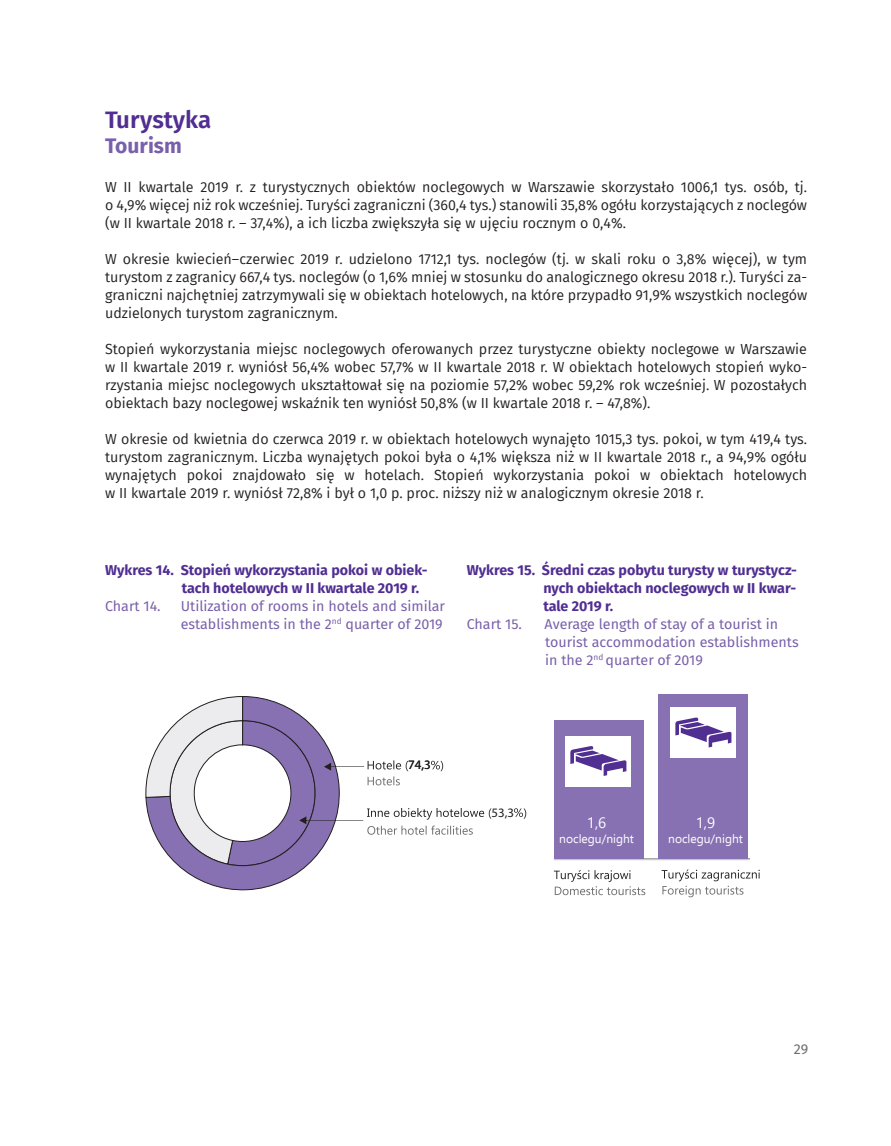
<style>
.page{position:relative;width:891px;height:1146px;background:#fff}
.page>*{position:absolute;margin:0;border:0;box-sizing:border-box;transform-origin:0 0}
.t1{font:600 24px "Fira Sans";color:#502e92}
.t2{font:700 21px "Fira Sans";color:#7960aa}
.t3{font:15px "Ebrima";color:#fff}
.t4{font:14.25px/18px "Fira Sans";color:#231f20;text-align:justify}
.t5{font:14.25px/18px "Fira Sans";color:#7960aa}
.t6{font:700 14.25px/18px "Fira Sans";color:#502e92;text-align:justify}
.t7{font:14.25px "Fira Sans";color:#6c6d70}
.t8{font:12.9px "Myriad";color:#231f20}
.t9{font:12px "Ebrima";color:#fff}
</style>
<div class="page">
<div style="left:554px;top:858px;width:195px;height:2px;border:1px solid #d1d3d2"></div>
<svg style="left:554px;top:870px;width:91px;height:25px"></svg>
<svg style="left:661px;top:869px;width:98px;height:28px"></svg>
<div style="left:554px;top:721px;width:89px;height:138px;background:#8771b3"></div>
<div style="left:565px;top:736px;width:66px;height:50px;background:#fff"></div>
<svg style="left:570px;top:746px;width:56px;height:30px"></svg>
<div style="left:658px;top:694px;width:90px;height:165px;background:#8771b3"></div>
<div style="left:670px;top:707px;width:66px;height:50px;background:#fff"></div>
<svg style="left:675px;top:717px;width:56px;height:30px"></svg>
<svg style="left:145px;top:696px;width:381px;height:195px"></svg>
<h1 class="t1" style="left:105px;top:99px;width:108px">Turystyka</h1>
<h2 class="t2" style="left:105px;top:128px;width:78px">Tourism</h2>
<p class="t4" style="left:105px;top:177px;width:703px">W II kwartale 2019 r. z turystycznych obiektów noclegowych w Warszawie skorzystało 1006,1 tys. osób, tj. o 4,9% więcej niż rok wcześniej. Turyści zagraniczni (360,4 tys.) stanowili 35,8% ogółu korzystających z noclegów (w II kwartale 2018 r. – 37,4%), a ich liczba zwiększyła się w ujęciu rocznym o 0,4%.</p>
<p class="t4" style="left:105px;top:249px;width:703px">W okresie kwiecień–czerwiec 2019 r. udzielono 1712,1 tys. noclegów (tj. w skali roku o 3,8% więcej), w tym turystom z zagranicy 667,4 tys. noclegów (o 1,6% mniej w stosunku do analogicznego okresu 2018 r.). Turyści za&shy;graniczni najchętniej zatrzymywali się w obiektach hotelowych, na które przypadło 91,9% wszystkich noclegów udzielonych turystom zagranicznym.</p>
<p class="t4" style="left:105px;top:339px;width:703px">Stopień wykorzystania miejsc noclegowych oferowanych przez turystyczne obiekty noclegowe w Warszawie w II kwartale 2019 r. wyniósł 56,4% wobec 57,7% w II kwartale 2018 r. W obiektach hotelowych stopień wyko&shy;rzystania miejsc noclegowych ukształtował się na poziomie 57,2% wobec 59,2% rok wcześniej. W pozostałych obiektach bazy noclegowej wskaźnik ten wyniósł 50,8% (w II kwartale 2018 r. – 47,8%).</p>
<p class="t4" style="left:105px;top:429px;width:703px">W okresie od kwietnia do czerwca 2019 r. w obiektach hotelowych wynajęto 1015,3 tys. pokoi, w tym 419,4 tys. turystom zagranicznym. Liczba wynajętych pokoi była o 4,1% większa niż w II kwartale 2018 r., a 94,9% ogółu wynajętych pokoi znajdowało się w hotelach. Stopień wykorzystania pokoi w obiektach hotelowych w II kwartale 2019 r. wyniósł 72,8% i był o 1,0 p. proc. niższy niż w analogicznym okresie 2018 r.</p>
<h1 class="t1" style="left:106px;top:112px;width:108px">Turystyka</h1>
<p class="t4" style="left:106px;top:442px;width:704px">W okresie od stycznia do marca 2019 r. w obiektach hotelowych wynajęto 832,4 tys. pokoi, w tym 305,9 tys.</p>
<p class="t6" style="left:182px;top:560px;width:247px;text-indent:-77px">Wykres 14. Stopień wykorzystania pokoi w obiek&shy;tach hotelowych w II kwartale 2019 r.</p>
<p class="t5" style="left:105px;top:597px;width:57px">Chart 14.</p>
<p class="t5" style="left:181px;top:597px;width:266px">Utilization of rooms in hotels and similar establishments in the 2<sup>nd</sup> quarter of 2019</p>
<p class="t6" style="left:182px;top:591px;width:235px">tach hotelowych w I kwartale 2019 r.</p>
<p class="t5" style="left:181px;top:609px;width:266px">Utilization of rooms in hotels and similar</p>
<p class="t6" style="left:543px;top:560px;width:255px;text-indent:-77px">Wykres 15. Średni czas pobytu turysty w turystycz&shy;nych obiektach noclegowych w II kwar&shy;tale 2019 r.</p>
<p class="t5" style="left:466px;top:615px;width:57px">Chart 15.</p>
<p class="t5" style="left:544px;top:615px;width:256px">Average length of stay of a tourist in tourist accommodation establishments in the 2<sup>nd</sup> quarter of 2019</p>
<p class="t6" style="left:544px;top:609px;width:125px">w I kwartale 2019 r.</p>
<p class="t5" style="left:545px;top:627px;width:256px">Average length of stay of a tourist in tourist accommodation establishments</p>
<p class="t8" style="left:408px;top:758px;width:24px">74,3</p>
<p class="t8" style="left:491px;top:806px;width:24px">53,3</p>
<p class="t3" style="left:587px;top:812px;width:21px">1,6</p>
<p class="t9" style="left:559px;top:829px;width:76px">noclegu/night</p>
<p class="t3" style="left:695px;top:812px;width:21px">1,9</p>
<p class="t9" style="left:668px;top:829px;width:76px">noclegu/night</p>
<p class="t7" style="left:793px;top:1038px;width:16px">29</p>
</div>
